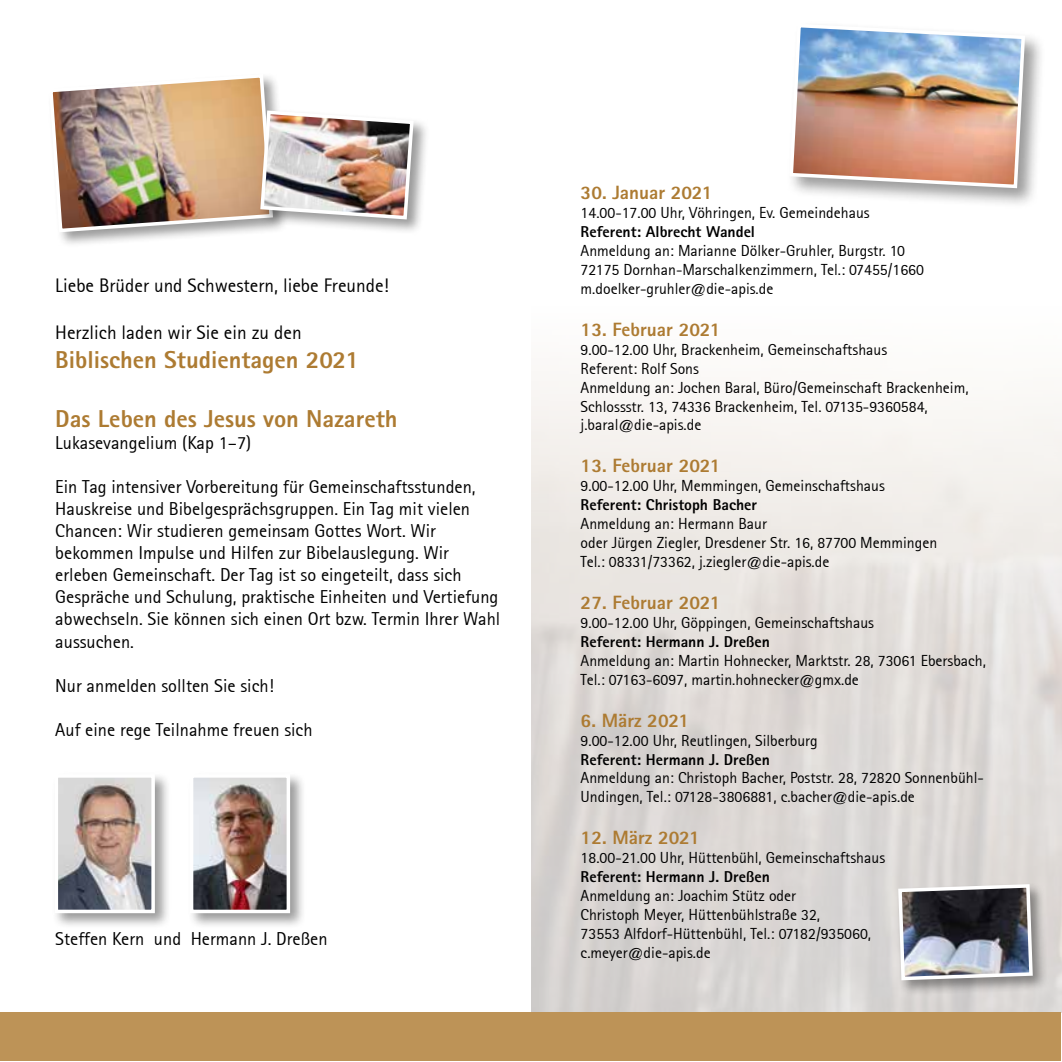
<style>
.page{position:relative;width:1062px;height:1062px;background:#fff}
.page>*{position:absolute;margin:0;border:0;box-sizing:border-box;transform-origin:0 0}
.t1{font:800 24.5px "Rotis Sans Serif Pro";color:#ad7b32}
.t2{font:800 19.25px "Rotis Sans Serif Pro";color:#ad7b32}
.t3{font:19.25px "Agfa Rotis Sans Serif";color:#000}
.t4{font:18.38px/22.1px "Agfa Rotis Sans Serif";color:#000}
.t5{font:15.75px/18.9px "Agfa Rotis Sans Serif";color:#000}
.t6{font:800 15.75px "Rotis Sans Serif Pro";color:#000}
</style>
<div class="page">
<div style="left:1px;top:1012px;width:1060px;height:49px;background:#bd9357"></div>
<div style="left:47px;top:72px;width:242px;height:176px;background:#000;opacity:.4"></div>
<div style="left:786px;top:21px;width:260px;height:188px;background:#000;opacity:.4"></div>
<img style="left:787px;top:22px;width:239px;height:168px">
<div style="left:896px;top:882px;width:152px;height:114px;background:#000;opacity:.4"></div>
<img style="left:896px;top:882px;width:138px;height:100px">
<div style="left:187px;top:771px;width:120px;height:158px;background:#000;opacity:.4"></div>
<img style="left:195px;top:779px;width:90px;height:129px">
<div style="left:190px;top:774px;width:100px;height:139px;border:4px solid #fff"></div>
<div style="left:52px;top:771px;width:120px;height:158px;background:#000;opacity:.4"></div>
<img style="left:60px;top:779px;width:90px;height:129px">
<div style="left:55px;top:774px;width:100px;height:139px;border:4px solid #fff"></div>
<div style="left:258px;top:108px;width:172px;height:128px;background:#000;opacity:.4"></div>
<img style="left:47px;top:72px;width:368px;height:162px">
<p class="t3" style="left:55px;top:275px;width:335px">Liebe Brüder und Schwestern, liebe Freunde!</p>
<p class="t3" style="left:55px;top:321px;width:248px">Herzlich laden wir Sie ein zu den</p>
<h1 class="t1" style="left:55px;top:344px;width:305px">Biblischen Studientagen 2021</h1>
<h1 class="t1" style="left:55px;top:403px;width:344px">Das Leben des Jesus von Nazareth</h1>
<p class="t4" style="left:55px;top:431px;width:197px">Lukasevangelium (Kap 1–7)</p>
<p class="t4" style="left:55px;top:476px;width:446px">Ein Tag intensiver Vorbereitung für Gemeinschaftsstunden, Hauskreise und Bibelgesprächsgruppen. Ein Tag mit vielen Chancen: Wir studieren gemeinsam Gottes Wort. Wir bekommen Impulse und Hilfen zur Bibelauslegung. Wir erleben Gemeinschaft. Der Tag ist so eingeteilt, dass sich Gespräche und Schulung, praktische Einheiten und Vertiefung abwechseln. Sie können sich einen Ort bzw. Termin Ihrer Wahl aussuchen.</p>
<p class="t4" style="left:55px;top:674px;width:220px">Nur anmelden sollten Sie sich!</p>
<p class="t4" style="left:55px;top:718px;width:259px">Auf eine rege Teilnahme freuen sich</p>
<p class="t4" style="left:55px;top:927px;width:274px">Steffen Kern und Hermann J. Dreßen</p>
<p class="t2" style="left:580px;top:181px;width:133px">30. Januar 2021</p>
<p class="t5" style="left:580px;top:203px;width:290px">14.00-17.00 Uhr, Vöhringen, Ev. Gemeindehaus</p>
<p class="t6" style="left:580px;top:222px;width:176px">Referent: Albrecht Wandel</p>
<p class="t5" style="left:580px;top:241px;width:345px">Anmeldung an: Marianne Dölker-Gruhler, Burgstr. 10<br>72175 Dornhan-Marschalkenzimmern, Tel.: 07455/1660 m.doelker-gruhler@die-apis.de</p>
<p class="t2" style="left:580px;top:317px;width:141px">13. Februar 2021</p>
<p class="t5" style="left:580px;top:340px;width:389px">9.00-12.00 Uhr, Brackenheim, Gemeinschaftshaus<br>Referent: Rolf Sons<br>Anmeldung an: Jochen Baral, Büro/Gemeinschaft Brackenheim, Schlossstr. 13, 74336 Brackenheim, Tel. 07135-9360584, j.baral@die-apis.de</p>
<p class="t2" style="left:580px;top:454px;width:141px">13. Februar 2021</p>
<p class="t5" style="left:580px;top:476px;width:306px">9.00-12.00 Uhr, Memmingen, Gemeinschaftshaus</p>
<p class="t6" style="left:580px;top:495px;width:178px">Referent: Christoph Bacher</p>
<p class="t5" style="left:580px;top:514px;width:358px">Anmeldung an: Hermann Baur<br>oder Jürgen Ziegler, Dresdener Str. 16, 87700 Memmingen<br>Tel.: 08331/73362, j.ziegler@die-apis.de</p>
<p class="t2" style="left:580px;top:590px;width:141px">27. Februar 2021</p>
<p class="t5" style="left:580px;top:613px;width:295px">9.00-12.00 Uhr, Göppingen, Gemeinschaftshaus</p>
<p class="t6" style="left:580px;top:631px;width:191px">Referent: Hermann J. Dreßen</p>
<p class="t5" style="left:580px;top:651px;width:407px">Anmeldung an: Martin Hohnecker, Marktstr. 28, 73061 Ebersbach,<br>Tel.: 07163-6097, martin.hohnecker@gmx.de</p>
<p class="t2" style="left:580px;top:708px;width:110px">6. März 2021</p>
<p class="t5" style="left:580px;top:730px;width:239px">9.00-12.00 Uhr, Reutlingen, Silberburg</p>
<p class="t6" style="left:580px;top:749px;width:191px">Referent: Hermann J. Dreßen</p>
<p class="t5" style="left:580px;top:768px;width:405px">Anmeldung an: Christoph Bacher, Poststr. 28, 72820 Sonnenbühl-<br>Undingen, Tel.: 07128-3806881, c.bacher@die-apis.de</p>
<p class="t2" style="left:580px;top:825px;width:121px">12. März 2021</p>
<p class="t5" style="left:580px;top:848px;width:306px">18.00-21.00 Uhr, Hüttenbühl, Gemeinschaftshaus</p>
<p class="t6" style="left:580px;top:866px;width:191px">Referent: Hermann J. Dreßen</p>
<p class="t5" style="left:580px;top:886px;width:292px">Anmeldung an: Joachim Stütz oder<br>Christoph Meyer, Hüttenbühlstraße 32,<br>73553 Alfdorf-Hüttenbühl, Tel.: 07182/935060, c.meyer@die-apis.de</p>
</div>
